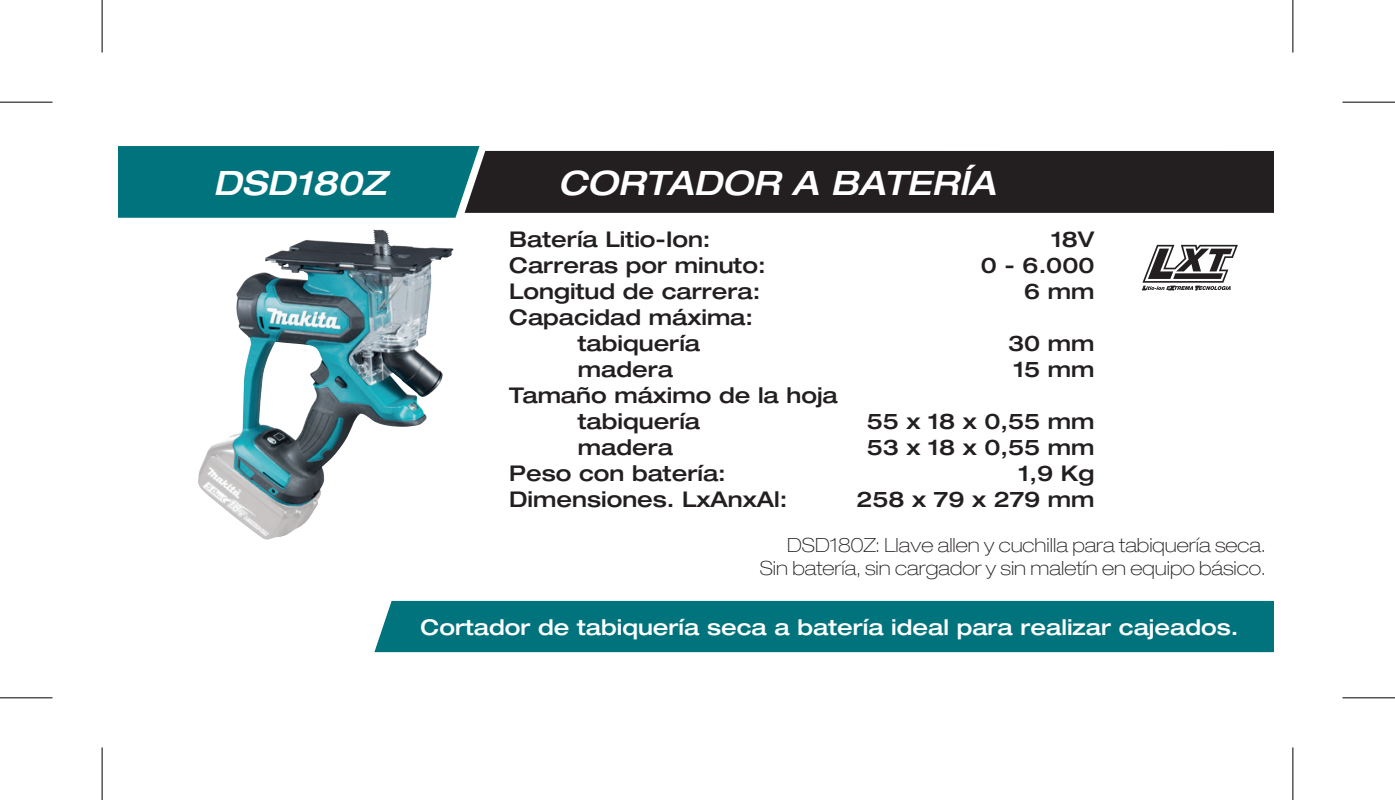
<style>
.page{position:relative;width:1395px;height:800px;background:#fff}
.page>*{position:absolute;margin:0;border:0;box-sizing:border-box;transform-origin:0 0}
.t1{font:italic 500 expanded 33.6px "Helvetica Neue";color:#fff}
.Características{font:500 expanded 21.7px "Helvetica Neue";color:#231f20}
.t2{font:500 expanded 21.7px "Helvetica Neue";color:#fff}
.t3{font:100 expanded 19.6px/23.4px "Helvetica Neue";color:#231f20;text-align:right}
</style>
<div class="page">
<img style="left:198px;top:230px;width:186px;height:310px">
<div style="left:374px;top:601px;width:900px;height:51px;background:#00737d"></div>
<div style="left:479px;top:151px;width:795px;height:62px;background:#231f20"></div>
<div style="left:118px;top:146px;width:361px;height:72px;background:#00737d"></div>
<svg style="left:1142px;top:245px;width:96px;height:45px"></svg>
<svg style="left:0;top:101px;width:52px;height:1px"></svg>
<svg style="left:1342px;top:101px;width:53px;height:1px"></svg>
<svg style="left:0;top:698px;width:52px;height:1px"></svg>
<svg style="left:1342px;top:698px;width:53px;height:1px"></svg>
<svg style="left:101px;top:0;width:1px;height:53px"></svg>
<svg style="left:101px;top:747px;width:1px;height:52px"></svg>
<svg style="left:1293px;top:0;width:1px;height:53px"></svg>
<svg style="left:1293px;top:747px;width:1px;height:52px"></svg>
<hr style="left:0;top:102px;width:52px;height:1px;background:#000">
<hr style="left:1342px;top:102px;width:53px;height:1px;background:#000">
<hr style="left:0;top:697px;width:52px;height:1px;background:#000">
<hr style="left:1342px;top:697px;width:53px;height:1px;background:#000">
<hr style="left:102px;top:0;width:1px;height:53px;background:#000">
<hr style="left:102px;top:747px;width:1px;height:52px;background:#000">
<hr style="left:1292px;top:0;width:1px;height:53px;background:#000">
<hr style="left:1292px;top:747px;width:1px;height:52px;background:#000">
<p class="t1" style="left:213px;top:162px;width:174px">DSD180Z</p>
<p class="t1" style="left:558px;top:162px;width:439px">CORTADOR A BATERÍA</p>
<p class="Características" style="left:509px;top:225px;width:203px">Batería Litio-Ion:</p>
<p class="Características" style="left:1051px;top:225px;width:45px">18V</p>
<p class="Características" style="left:509px;top:251px;width:258px">Carreras por minuto:</p>
<p class="Características" style="left:981px;top:251px;width:115px">0 - 6.000</p>
<p class="Características" style="left:509px;top:277px;width:253px">Longitud de carrera:</p>
<p class="Características" style="left:1024px;top:277px;width:72px">6 mm</p>
<p class="Características" style="left:509px;top:303px;width:245px">Capacidad máxima:</p>
<p class="Características" style="left:578px;top:329px;width:124px">tabiquería</p>
<p class="Características" style="left:1008px;top:329px;width:88px">30 mm</p>
<p class="Características" style="left:578px;top:355px;width:97px">madera</p>
<p class="Características" style="left:1013px;top:355px;width:83px">15 mm</p>
<p class="Características" style="left:509px;top:381px;width:330px">Tamaño máximo de la hoja</p>
<p class="Características" style="left:578px;top:407px;width:124px">tabiquería</p>
<p class="Características" style="left:867px;top:407px;width:229px">55 x 18 x 0,55 mm</p>
<p class="Características" style="left:578px;top:433px;width:97px">madera</p>
<p class="Características" style="left:867px;top:433px;width:229px">53 x 18 x 0,55 mm</p>
<p class="Características" style="left:509px;top:459px;width:218px">Peso con batería:</p>
<p class="Características" style="left:1018px;top:459px;width:77px">1,9 Kg</p>
<p class="Características" style="left:509px;top:485px;width:280px">Dimensiones. LxAnxAl:</p>
<p class="Características" style="left:856px;top:485px;width:239px">258 x 79 x 279 mm</p>
<p class="t3" style="left:760px;top:533px;width:507px">DSD180Z: Llave allen y cuchilla para tabiquería seca.<br>Sin batería, sin cargador y sin maletín en equipo básico.</p>
<p class="t2" style="left:420px;top:613px;width:819px">Cortador de tabiquería seca a batería ideal para realizar cajeados.</p>
</div>
